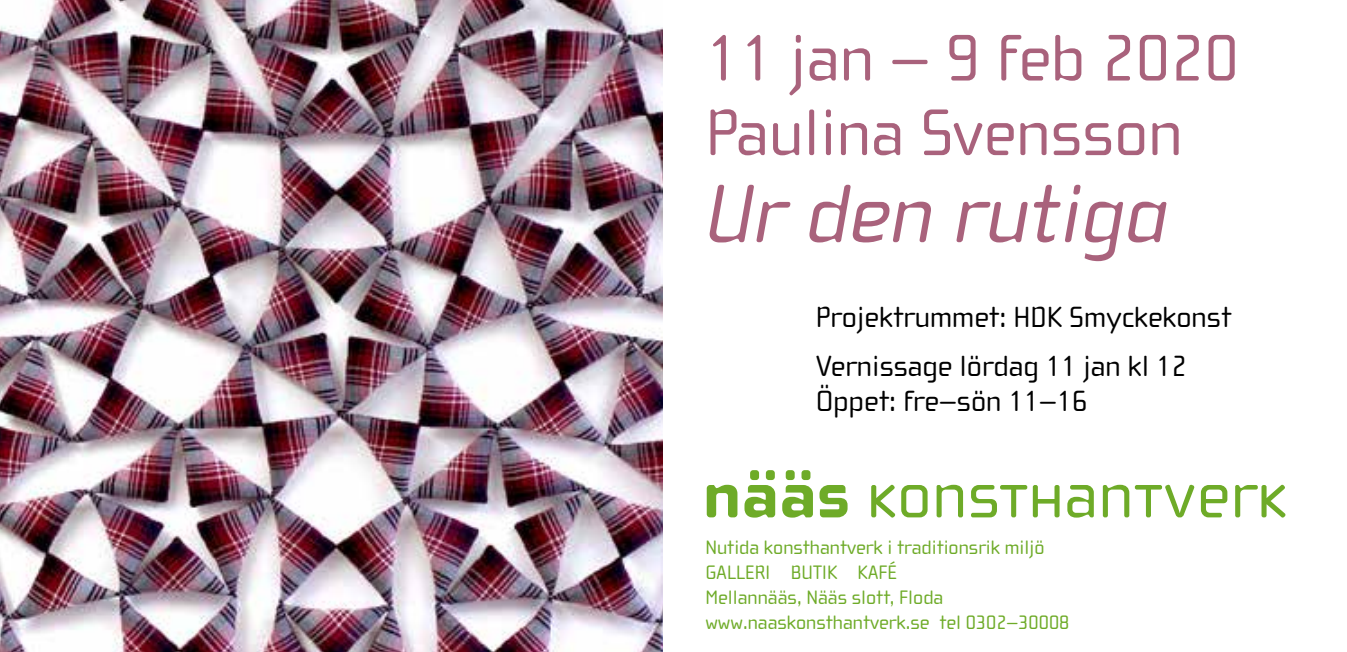
<style>
.page{position:relative;width:1347px;height:652px;background:#fff}
.page>*{position:absolute;margin:0;border:0;box-sizing:border-box;transform-origin:0 0}
.t1{font:italic 85px "Cholla Wide OT";color:#a9627c}
.t2{font:67.5px/74.5px "Cholla Wide OT";color:#a9627c}
.t3{font:30px/49.2px "Cholla Wide OT";color:#000}
.t4{font:20px/25px "Cholla Wide OT";color:#6eab28}
</style>
<div class="page">
<div style="left:750px;top:470px;width:9px;height:10px;background:#6eab28;border-radius:3px"></div>
<div style="left:766px;top:470px;width:9px;height:10px;background:#6eab28;border-radius:3px"></div>
<div style="left:785px;top:470px;width:9px;height:10px;background:#6eab28;border-radius:3px"></div>
<div style="left:801px;top:470px;width:9px;height:10px;background:#6eab28;border-radius:3px"></div>
<svg style="left:706px;top:485px;width:31px;height:32px"></svg>
<svg style="left:744px;top:485px;width:31px;height:33px"></svg>
<svg style="left:782px;top:485px;width:31px;height:33px"></svg>
<svg style="left:819px;top:485px;width:28px;height:32px"></svg>
<svg style="left:871px;top:485px;width:24px;height:33px"></svg>
<svg style="left:901px;top:485px;width:26px;height:32px"></svg>
<svg style="left:936px;top:485px;width:27px;height:32px"></svg>
<svg style="left:971px;top:485px;width:88px;height:32px"></svg>
<svg style="left:1067px;top:485px;width:26px;height:33px"></svg>
<svg style="left:1102px;top:484px;width:92px;height:33px"></svg>
<svg style="left:1200px;top:485px;width:27px;height:32px"></svg>
<svg style="left:1235px;top:485px;width:50px;height:33px"></svg>
<img style="left:0;top:0;width:663px;height:652px">
<h2 class="t2" style="left:705px;top:22px;width:535px">11 jan – 9 feb 2020<br>Paulina Svensson</h2>
<h1 class="t1" style="left:705px;top:168px;width:465px">Ur den rutiga</h1>
<h3 class="t3" style="left:816px;top:293px;width:417px">Projektrummet: HDK Smyckekonst<br>Vernissage lördag 11 jan kl 12</h3>
<h3 class="t3" style="left:816px;top:377px;width:273px">Öppet: fre–sön 11–16</h3>
<p class="t4" style="left:705px;top:535px;width:365px">Nutida konsthantverk i traditionsrik miljö GALLERI BUTIK KAFÉ<br>Mellannääs, Nääs slott, Floda www.naaskonsthantverk.se tel 0302–30008</p>
</div>
